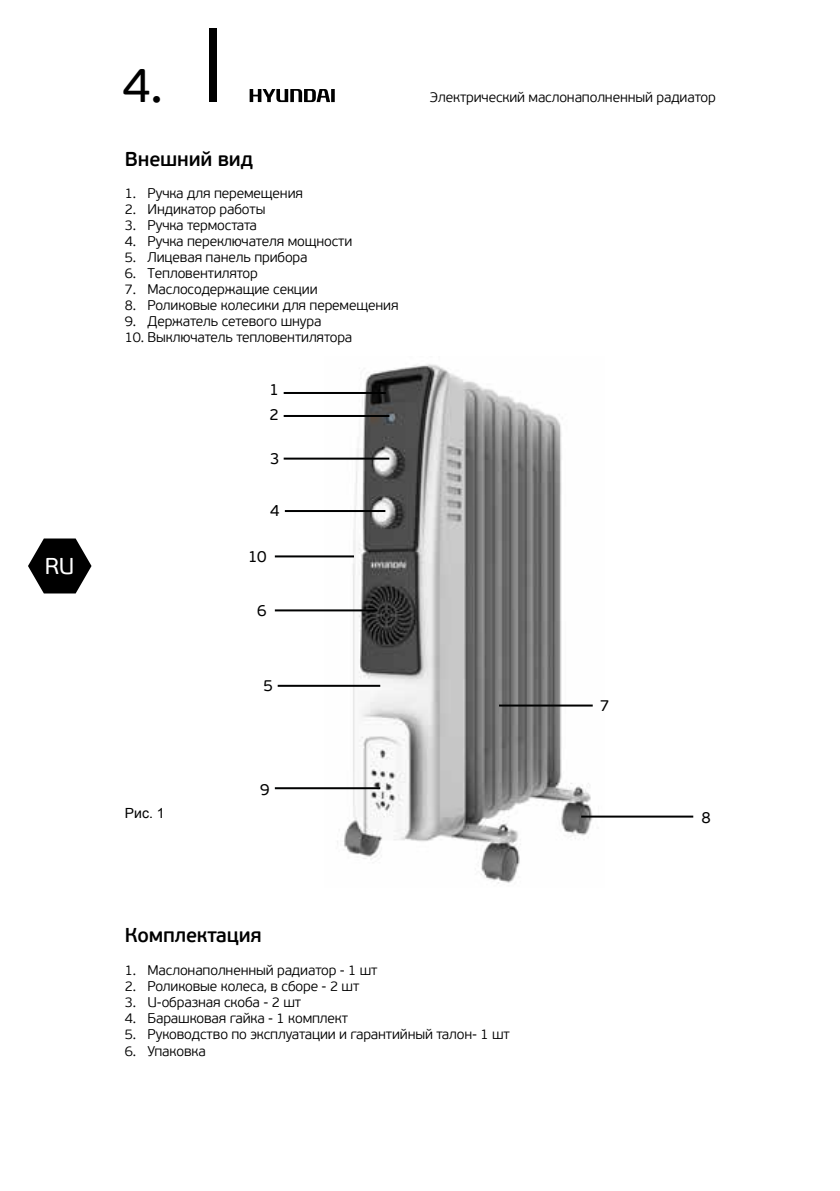
<style>
.page{position:relative;width:840px;height:1191px;background:#fff}
.page>*{position:absolute;margin:0;border:0;box-sizing:border-box;transform-origin:0 0}
.t1{font:48px "PF Beau Sans Pro";color:#000}
.t2{font:22.8px "PF Beau Sans Pro";color:#fff}
.t3{font:600 20px "PF Beau Sans Pro";letter-spacing:-.01em;color:#000}
.t4{font:16px/25.2px "PF Beau Sans Pro";color:#000}
.t5{font:300 14px "PF Beau Sans Pro";letter-spacing:-.01em;color:#000}
.t6{font:14px "Arial";color:#000}
</style>
<div class="page">
<div style="left:209px;top:29px;width:8px;height:73px;background:#000"></div>
<svg style="left:28px;top:538px;width:63px;height:55px"></svg>
<svg style="left:249px;top:89px;width:85px;height:13px"></svg>
<img style="left:325px;top:364px;width:279px;height:520px">
<hr style="left:283px;top:392px;width:102px;height:2px;background:#000101">
<hr style="left:283px;top:415px;width:106px;height:2px;background:#000101">
<hr style="left:283px;top:457px;width:106px;height:2px;background:#000101">
<hr style="left:285px;top:510px;width:100px;height:2px;background:#000101">
<hr style="left:581px;top:815px;width:112px;height:2px;background:#000101">
<hr style="left:498px;top:704px;width:94px;height:2px;background:#000101">
<hr style="left:275px;top:609px;width:102px;height:2px;background:#000101">
<hr style="left:275px;top:555px;width:79px;height:2px;background:#000101">
<hr style="left:277px;top:685px;width:103px;height:2px;background:#000101">
<hr style="left:275px;top:787px;width:105px;height:2px;background:#000101">
<h2 class="t2" style="left:45px;top:553px;width:31px">RU</h2>
<h1 class="t1" style="left:122px;top:58px;width:42px">4.</h1>
<h3 class="t3" style="left:125px;top:147px;width:130px">Внешний вид</h3>
<p class="t5" style="left:125px;top:185px;width:179px">1. Ручка для перемещения</p>
<p class="t5" style="left:125px;top:201px;width:142px">2. Индикатор работы</p>
<p class="t5" style="left:125px;top:217px;width:134px">3. Ручка термостата</p>
<p class="t5" style="left:125px;top:233px;width:229px">4. Ручка переключателя мощности</p>
<p class="t5" style="left:125px;top:249px;width:184px">5. Лицевая панель прибора</p>
<p class="t5" style="left:125px;top:265px;width:134px">6. Тепловентилятор</p>
<p class="t5" style="left:125px;top:281px;width:194px">7. Маслосодержащие секции</p>
<p class="t5" style="left:125px;top:297px;width:275px">8. Роликовые колесики для перемещения</p>
<p class="t5" style="left:125px;top:313px;width:198px">9. Держатель сетевого шнура</p>
<p class="t5" style="left:125px;top:329px;width:229px">10. Выключатель тепловентилятора</p>
<p class="t4" style="left:269px;top:377px;width:11px">1<br>2</p>
<p class="t4" style="left:270px;top:446px;width:11px">3</p>
<p class="t4" style="left:270px;top:498px;width:11px">4</p>
<p class="t4" style="left:248px;top:544px;width:20px">10</p>
<p class="t4" style="left:257px;top:598px;width:11px">6</p>
<p class="t4" style="left:263px;top:673px;width:11px">5</p>
<p class="t6" style="left:125px;top:804px;width:41px">Рис. 1</p>
<p class="t4" style="left:260px;top:777px;width:11px">9</p>
<p class="t5" style="left:430px;top:89px;width:287px">Электрический маслонаполненный радиатор</p>
<p class="t4" style="left:600px;top:693px;width:11px">7</p>
<p class="t4" style="left:701px;top:805px;width:11px">8</p>
<h3 class="t3" style="left:125px;top:923px;width:138px">Комплектация</h3>
<p class="t5" style="left:125px;top:962px;width:254px">1. Маслонаполненный радиатор - 1 шт</p>
<p class="t5" style="left:125px;top:978px;width:236px">2. Роликовые колеса, в сборе - 2 шт</p>
<p class="t5" style="left:125px;top:994px;width:178px">3. U-образная скоба - 2 шт</p>
<p class="t5" style="left:125px;top:1010px;width:225px">4. Барашковая гайка - 1 комплект</p>
<p class="t5" style="left:125px;top:1026px;width:386px">5. Руководство по эксплуатации и гарантийный талон- 1 шт</p>
<p class="t5" style="left:125px;top:1043px;width:82px">6. Упаковка</p>
</div>
